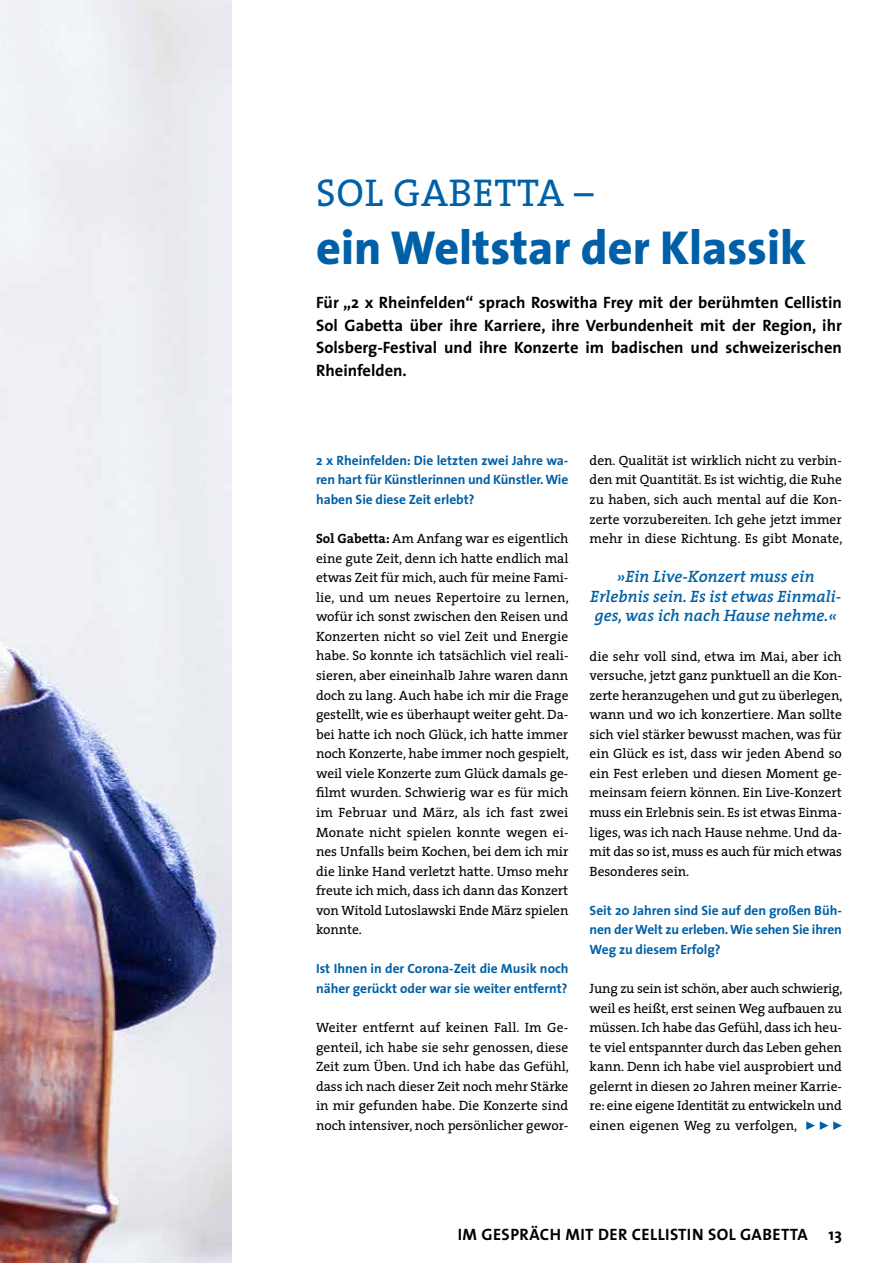
<style>
.page{position:relative;width:893px;height:1263px;background:#fff}
.page>*{position:absolute;margin:0;border:0;box-sizing:border-box;transform-origin:0 0}
.t1{font:800 48px "The Sans";color:#0060a7}
.t2{font:39px "The Serif";letter-spacing:.02em;color:#0060a7}
.t3{font:700 16.5px/22.5px "The Sans";color:#000;text-align:justify}
.t4{font:italic 600 16.5px/19.5px "The Serif";color:#0060a7;text-align:center}
.t5{font:700 16.5px "The Sans";letter-spacing:.025em;color:#000}
.t6{font:13.5px/19.5px "The Serif";letter-spacing:-.005em;color:#000;text-align:justify}
.t7{font:700 13.5px/19.5px "The Sans";letter-spacing:-.005em;color:#0060a7;text-align:justify}
.s1{font-weight:700}
</style>
<div class="page">
<svg style="left:806px;top:1121px;width:36px;height:9px"></svg>
<img style="left:0;top:0;width:232px;height:1263px">
<h2 class="t2" style="left:316px;top:160px;width:279px">SOL GABETTA –</h2>
<h1 class="t1" style="left:316px;top:207px;width:491px">ein Weltstar der Klassik</h1>
<p class="t3" style="left:316px;top:291px;width:527px">Für „2 x Rheinfelden“ sprach Roswitha Frey mit der berühmten Cellistin Sol Gabetta über ihre Karriere, ihre Verbundenheit mit der Region, ihr Solsberg-Festival und ihre Konzerte im badischen und schweizerischen Rheinfelden.</p>
<p class="t7" style="left:316px;top:450px;width:254px">2 x Rheinfelden: Die letzten zwei Jahre wa&shy;ren hart für Künstlerinnen und Künstler. Wie haben Sie diese Zeit erlebt?</p>
<p class="t6" style="left:316px;top:528px;width:254px"><span class="s1">Sol Gabetta:</span> Am Anfang war es eigentlich eine gute Zeit, denn ich hatte endlich mal etwas Zeit für mich, auch für meine Fami&shy;lie, und um neues Repertoire zu lernen, wofür ich sonst zwischen den Reisen und Konzerten nicht so viel Zeit und Energie habe. So konnte ich tatsächlich viel reali&shy;sieren, aber eineinhalb Jahre waren dann doch zu lang. Auch habe ich mir die Frage gestellt, wie es überhaupt weiter geht. Da&shy;bei hatte ich noch Glück, ich hatte immer noch Konzerte, habe immer noch gespielt, weil viele Konzerte zum Glück damals ge&shy;filmt wurden. Schwierig war es für mich im Februar und März, als ich fast zwei Monate nicht spielen konnte wegen ei&shy;nes Unfalls beim Kochen, bei dem ich mir die linke Hand verletzt hatte. Umso mehr freute ich mich, dass ich dann das Konzert von Witold Lutoslawski Ende März spielen konnte.</p>
<p class="t7" style="left:316px;top:959px;width:254px">Ist Ihnen in der Corona-Zeit die Musik noch näher gerückt oder war sie weiter entfernt?</p>
<p class="t6" style="left:316px;top:1017px;width:254px">Weiter entfernt auf keinen Fall. Im Ge&shy;genteil, ich habe sie sehr genossen, diese Zeit zum Üben. Und ich habe das Gefühl, dass ich nach dieser Zeit noch mehr Stärke in mir gefunden habe. Die Konzerte sind noch intensiver, noch persönlicher gewor-</p>
<p class="t6" style="left:590px;top:450px;width:254px">den. Qualität ist wirklich nicht zu verbin&shy;den mit Quantität. Es ist wichtig, die Ruhe zu haben, sich auch mental auf die Kon&shy;zerte vorzubereiten. Ich gehe jetzt immer mehr in diese Richtung. Es gibt Monate,</p>
<p class="t4" style="left:590px;top:566px;width:253px">»Ein Live-Konzert muss ein<br>Erlebnis sein. Es ist etwas Einmali&shy;ges, was ich nach Hause nehme.«</p>
<p class="t6" style="left:590px;top:646px;width:254px">die sehr voll sind, etwa im Mai, aber ich versuche, jetzt ganz punktuell an die Kon&shy;zerte heranzugehen und gut zu überlegen, wann und wo ich konzertiere. Man sollte sich viel stärker bewusst machen, was für ein Glück es ist, dass wir jeden Abend so ein Fest erleben und diesen Moment ge&shy;meinsam feiern können. Ein Live-Konzert muss ein Erlebnis sein. Es ist etwas Einma&shy;liges, was ich nach Hause nehme. Und da&shy;mit das so ist, muss es auch für mich etwas Besonderes sein.</p>
<p class="t7" style="left:590px;top:900px;width:254px">Seit 20 Jahren sind Sie auf den großen Büh&shy;nen der Welt zu erleben. Wie sehen Sie ihren Weg zu diesem Erfolg?</p>
<p class="t6" style="left:590px;top:978px;width:254px">Jung zu sein ist schön, aber auch schwierig, weil es heißt, erst seinen Weg aufbauen zu müssen. Ich habe das Gefühl, dass ich heu&shy;te viel entspannter durch das Leben gehen kann. Denn ich habe viel ausprobiert und gelernt in diesen 20 Jahren meiner Karrie&shy;re: eine eigene Identität zu entwickeln und einen eigenen Weg zu verfolgen,</p>
<p class="t5" style="left:458px;top:1221px;width:386px">IM GESPRÄCH MIT DER CELLISTIN SOL GABETTA 13</p>
</div>
